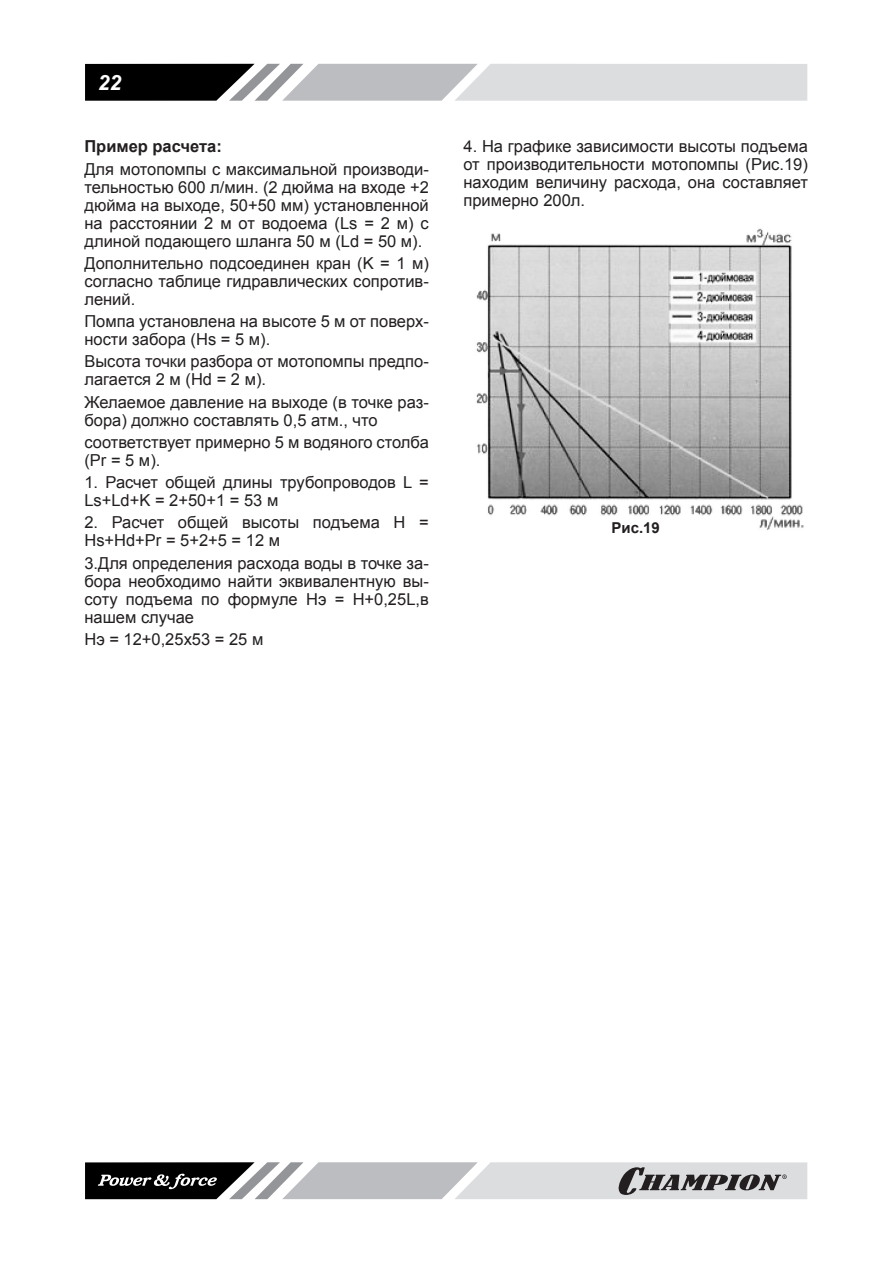
<style>
.page{position:relative;width:893px;height:1263px;background:#fff}
.page>*{position:absolute;margin:0;border:0;box-sizing:border-box;transform-origin:0 0}
.t1{font:italic 700 21px "Arial";color:#fff}
.Текст_основной{font:16.5px/18px "Arial";color:#231f20}
.Заголовок3{font:700 16.5px "Arial";color:#231f20}
.РИСУНОК{font:700 15px "Arial";color:#231f20}
</style>
<div class="page">
<svg style="left:85px;top:64px;width:722px;height:37px;background:#a7a8aa"></svg>
<svg style="left:85px;top:1162px;width:722px;height:37px;background:#a1a2a3"></svg>
<img style="left:476px;top:228px;width:328px;height:302px">
<p class="t1" style="left:98px;top:68px;width:25px">22</p>
<p class="Заголовок3" style="left:84px;top:136px;width:139px">Пример расчета:</p>
<p class="Текст_основной" style="left:84px;top:160px;width:346px;text-align:justify">Для мотопомпы с максимальной производи&shy;тельностью 600 л/мин. (2 дюйма на входе +2 дюйма на выходе, 50+50 мм) установленной на расстоянии 2 м от водоема (Ls = 2 м) с длиной подающего шланга 50 м (Ld = 50 м).</p>
<p class="Текст_основной" style="left:84px;top:254px;width:346px;text-align:justify">Дополнительно подсоединен кран (K = 1 м) согласно таблице гидравлических сопротив&shy;лений.</p>
<p class="Текст_основной" style="left:84px;top:312px;width:346px">Помпа установлена на высоте 5 м от поверх&shy;ности забора (Нs = 5 м).</p>
<p class="Текст_основной" style="left:84px;top:353px;width:346px">Высота точки разбора от мотопомпы предпо&shy;лагается 2 м (Нd = 2 м).</p>
<p class="Текст_основной" style="left:84px;top:393px;width:346px">Желаемое давление на выходе (в точке раз&shy;бора) должно составлять 0,5 атм., что</p>
<p class="Текст_основной" style="left:84px;top:433px;width:346px">соответствует примерно 5 м водяного столба (Pr = 5 м).</p>
<p class="Текст_основной" style="left:84px;top:473px;width:346px">1. Расчет общей длины трубопроводов L =<br>Ls+Ld+K = 2+50+1 = 53 м</p>
<p class="Текст_основной" style="left:84px;top:514px;width:346px">2. Расчет общей высоты подъема H =<br>Hs+Hd+Pr = 5+2+5 = 12 м</p>
<p class="Текст_основной" style="left:84px;top:554px;width:346px;text-align:justify">3.Для определения расхода воды в точке за&shy;бора необходимо найти эквивалентную вы&shy;соту подъема по формуле Hэ = H+0,25L,в нашем случае</p>
<p class="Текст_основной" style="left:84px;top:630px;width:180px">Hэ = 12+0,25x53 = 25 м</p>
<p class="Текст_основной" style="left:463px;top:138px;width:346px;text-align:justify">4. На графике зависимости высоты подъема от производительности мотопомпы (Рис.19) находим величину расхода, она составляет примерно 200л.</p>
<p class="РИСУНОК" style="left:611px;top:518px;width:50px">Рис.19</p>
</div>
